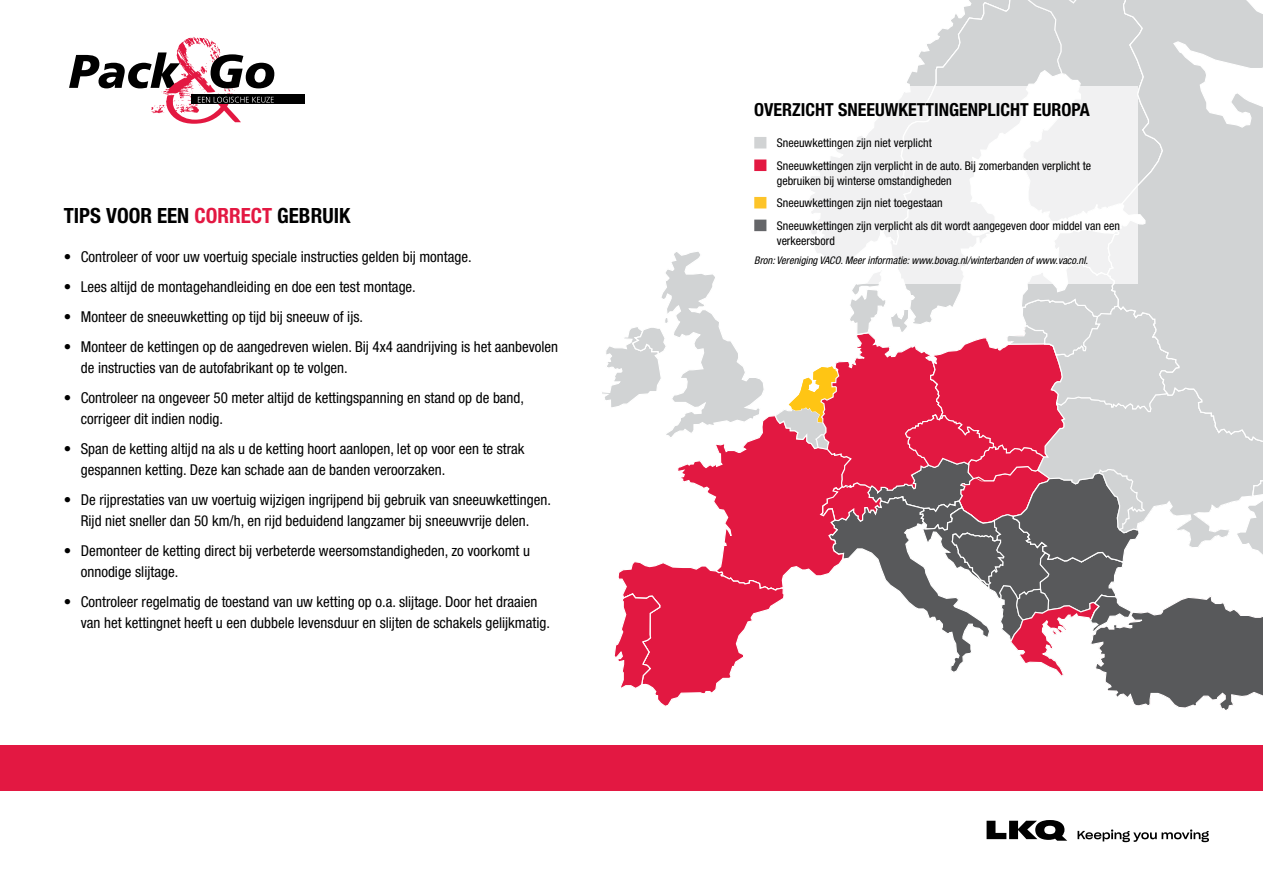
<style>
.page{position:relative;width:1263px;height:893px;background:#fff}
.page>*{position:absolute;margin:0;border:0;box-sizing:border-box;transform-origin:0 0}
.t1{font:700 condensed 21px "Helvetica Neue LT Std";color:#000}
.t2{font:700 condensed 18px "Helvetica Neue LT Std";color:#000}
.t3{font:condensed 15px/21px "Helvetica Neue LT Std";color:#000}
.t4{font:condensed 12px/22.5px "Helvetica Neue LT Std";color:#000}
.t5{font:italic condensed 10.5px "Helvetica Neue LT Std";color:#000}
.s1{color:#e31842}
</style>
<div class="page">
<div style="left:191px;top:95px;width:114px;height:9px;background:#000"></div>
<svg style="left:69px;top:37px;width:205px;height:87px"></svg>
<div style="left:0;top:745px;width:1263px;height:46px;background:#e31842"></div>
<svg style="left:602px;top:0;width:661px;height:710px"></svg>
<div style="left:733px;top:86px;width:405px;height:197px;background:linear-gradient(to right,#fcfcfc,#f3f3f4)"></div>
<div style="left:754px;top:137px;width:12px;height:11px;background:#d1d3d4"></div>
<div style="left:754px;top:159px;width:12px;height:12px;background:#e31842"></div>
<div style="left:754px;top:197px;width:12px;height:11px;background:#fdc429"></div>
<div style="left:754px;top:220px;width:12px;height:11px;background:#656669"></div>
<svg style="left:986px;top:820px;width:81px;height:21px"></svg>
<svg style="left:1077px;top:829px;width:132px;height:13px"></svg>
<h1 class="t1" style="left:64px;top:203px;width:288px">TIPS VOOR EEN <span class="s1">CORRECT</span> GEBRUIK</h1>
<p class="t3" style="left:64px;top:246px;width:409px">• Controleer of voor uw voertuig speciale instructies gelden bij montage.</p>
<p class="t3" style="left:64px;top:276px;width:354px">• Lees altijd de montagehandleiding en doe een test montage.</p>
<p class="t3" style="left:64px;top:306px;width:301px">• Monteer de sneeuwketting op tijd bij sneeuw of ijs.</p>
<p class="t3" style="left:81px;top:336px;width:479px;text-indent:-17px">• Monteer de kettingen op de aangedreven wielen. Bij 4x4 aandrijving is het aanbevolen de instructies van de autofabrikant op te volgen.</p>
<p class="t3" style="left:81px;top:387px;width:445px;text-indent:-17px">• Controleer na ongeveer 50 meter altijd de kettingspanning en stand op de band, corrigeer dit indien nodig.</p>
<p class="t3" style="left:81px;top:438px;width:445px;text-indent:-17px">• Span de ketting altijd na als u de ketting hoort aanlopen, let op voor een te strak gespannen ketting. Deze kan schade aan de banden veroorzaken.</p>
<p class="t3" style="left:64px;top:489px;width:489px;text-align:center">• De rijprestaties van uw voertuig wijzigen ingrijpend bij gebruik van sneeuwkettingen.<br>Rijd niet sneller dan 50 km/h, en rijd beduidend langzamer bij sneeuwvrije delen.</p>
<p class="t3" style="left:81px;top:540px;width:451px;text-indent:-17px">• Demonteer de ketting direct bij verbeterde weersomstandigheden, zo voorkomt u onnodige slijtage.</p>
<p class="t3" style="left:81px;top:591px;width:471px;text-indent:-17px">• Controleer regelmatig de toestand van uw ketting op o.a. slijtage. Door het draaien van het kettingnet heeft u een dubbele levensduur en slijten de schakels gelijkmatig.</p>
<p class="t2" style="left:754px;top:98px;width:337px">OVERZICHT SNEEUWKETTINGENPLICHT EUROPA</p>
<p class="t4" style="left:777px;top:132px;width:316px">Sneeuwkettingen zijn niet verplicht<br>Sneeuwkettingen zijn verplicht in de auto. Bij zomerbanden verplicht te</p>
<p class="t4" style="left:777px;top:169px;width:345px">gebruiken bij winterse omstandigheden<br>Sneeuwkettingen zijn niet toegestaan<br>Sneeuwkettingen zijn verplicht als dit wordt aangegeven door middel van een</p>
<p class="t4" style="left:777px;top:229px;width:60px">verkeersbord</p>
<p class="t5" style="left:754px;top:255px;width:335px">Bron: Vereniging VACO. Meer informatie: www.bovag.nl/winterbanden of www.vaco.nl.</p>
</div>
